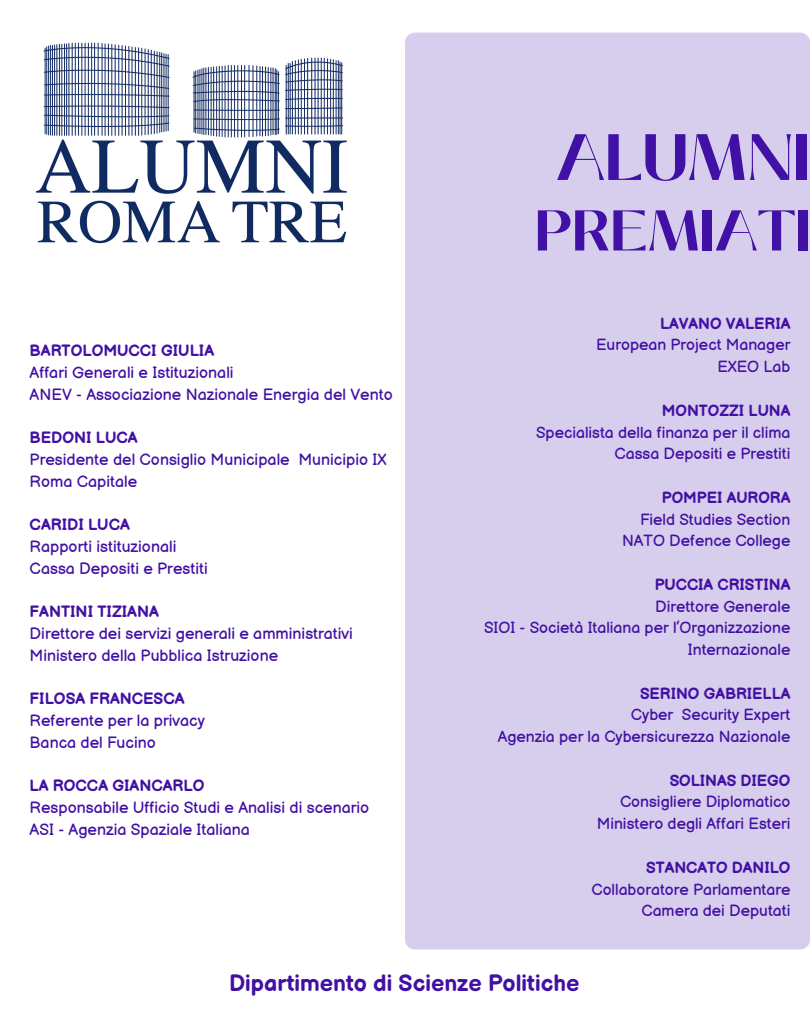
<style>
.page{position:relative;width:810px;height:1013px;background:#fff}
.page>*{position:absolute;margin:0;border:0;box-sizing:border-box;transform-origin:0 0}
.t1{font:700 65.1px "Black Mango";color:#4110a4}
.t2{font:700 57.1px "Black Mango";color:#4110a4}
.t3{font:700 23.2px "Balsamiq Sans";color:#4110a4}
.t4{font:16px/21.8px "Balsamiq Sans";color:#4110a4}
.t5{font:700 16px "Balsamiq Sans";color:#4110a4}
.t6{font:15.8px/21.8px "Balsamiq Sans";color:#4110a4;text-align:right}
.t7{font:700 15.8px "Balsamiq Sans";color:#4110a4}
</style>
<div class="page">
<div style="left:405px;top:33px;width:405px;height:916px;background:#d7cdec;border-radius:10px"></div>
<img style="left:36px;top:42px;width:311px;height:202px">
<p class="t1" style="left:556px;top:108px;width:255px">ALUMNI</p>
<h2 class="t5" style="left:30px;top:342px;width:186px">BARTOLOMUCCI GIULIA</h2>
<p class="t4" style="left:30px;top:362px;width:206px">Affari Generali e Istituzionali</p>
<p class="t4" style="left:30px;top:384px;width:365px">ANEV - Associazione Nazionale Energia del Vento</p>
<p class="t5" style="left:30px;top:429px;width:110px">BEDONI LUCA</p>
<p class="t4" style="left:30px;top:449px;width:358px">Presidente del Consiglio Municipale Municipio IX<br>Roma Capitale</p>
<p class="t5" style="left:30px;top:516px;width:102px">CARIDI LUCA</p>
<p class="t4" style="left:30px;top:536px;width:148px">Rapporti istituzionali</p>
<p class="t4" style="left:30px;top:558px;width:180px">Cassa Depositi e Prestiti</p>
<p class="t5" style="left:30px;top:603px;width:131px">FANTINI TIZIANA</p>
<p class="t4" style="left:30px;top:623px;width:325px">Direttore dei servizi generali e amministrativi</p>
<p class="t4" style="left:30px;top:645px;width:250px">Ministero della Pubblica Istruzione</p>
<p class="t5" style="left:30px;top:690px;width:156px">FILOSA FRANCESCA</p>
<p class="t4" style="left:30px;top:710px;width:177px">Referente per la privacy</p>
<p class="t4" style="left:30px;top:732px;width:128px">Banca del Fucino</p>
<p class="t5" style="left:30px;top:777px;width:176px">LA ROCCA GIANCARLO</p>
<p class="t4" style="left:30px;top:797px;width:341px">Responsabile Ufficio Studi e Analisi di scenario</p>
<p class="t4" style="left:30px;top:819px;width:222px">ASI - Agenzia Spaziale Italiana</p>
<h1 class="t2" style="left:535px;top:188px;width:276px">PREMIATI</h1>
<p class="t7" style="left:660px;top:314px;width:132px">LAVANO VALERIA</p>
<p class="t6" style="left:596px;top:335px;width:196px">European Project Manager</p>
<p class="t6" style="left:717px;top:356px;width:74px">EXEO Lab</p>
<p class="t7" style="left:662px;top:401px;width:130px">MONTOZZI LUNA</p>
<p class="t6" style="left:536px;top:422px;width:256px">Specialista della finanza per il clima</p>
<p class="t6" style="left:615px;top:443px;width:177px">Cassa Depositi e Prestiti</p>
<p class="t7" style="left:662px;top:488px;width:130px">POMPEI AURORA</p>
<p class="t6" style="left:640px;top:509px;width:152px">Field Studies Section</p>
<p class="t6" style="left:622px;top:530px;width:170px">NATO Defence College</p>
<p class="t7" style="left:655px;top:575px;width:137px">PUCCIA CRISTINA</p>
<p class="t6" style="left:655px;top:596px;width:137px">Direttore Generale</p>
<p class="t6" style="left:484px;top:617px;width:308px">SIOI - Società Italiana per l’Organizzazione<br>Internazionale</p>
<p class="t7" style="left:640px;top:684px;width:152px">SERINO GABRIELLA</p>
<p class="t6" style="left:631px;top:704px;width:161px">Cyber Security Expert</p>
<p class="t6" style="left:498px;top:726px;width:294px">Agenzia per la Cybersicurezza Nazionale</p>
<p class="t7" style="left:670px;top:771px;width:122px">SOLINAS DIEGO</p>
<p class="t6" style="left:620px;top:791px;width:172px">Consigliere Diplomatico</p>
<p class="t6" style="left:597px;top:813px;width:195px">Ministero degli Affari Esteri</p>
<p class="t7" style="left:646px;top:858px;width:146px">STANCATO DANILO</p>
<p class="t6" style="left:591px;top:878px;width:200px">Collaboratore Parlamentare</p>
<p class="t6" style="left:641px;top:900px;width:150px">Camera dei Deputati</p>
<h3 class="t3" style="left:229px;top:970px;width:352px">Dipartimento di Scienze Politiche</h3>
</div>
